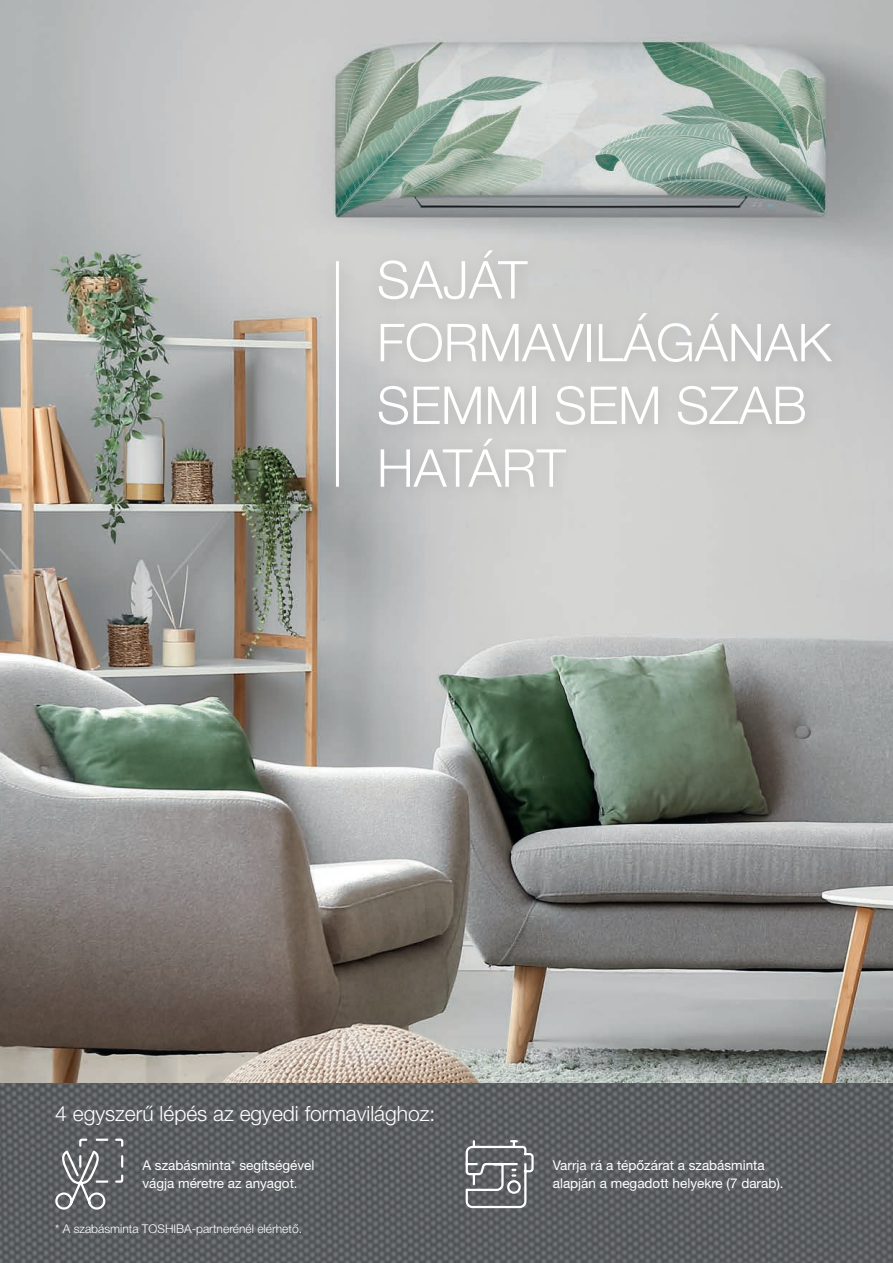
<style>
.page{position:relative;width:893px;height:1263px;background:#fff}
.page>*{position:absolute;margin:0;border:0;box-sizing:border-box;transform-origin:0 0}
.t1{font:300 52.35px/62.7px "Helvetica Neue LT Pro";color:#fff}
.t2{font:300 21px "Helvetica Neue LT Pro";color:#fff}
.t3{font:13.5px/18px "Helvetica Neue LT Pro";color:#fff}
.t4{font:300 12px "Helvetica Neue LT Pro";color:#fff}
</style>
<div class="page">
<img style="left:0;top:0;width:893px;height:1083px">
<svg style="left:0;top:1083px;width:893px;height:180px;background:#5b5f61"></svg>
<div style="left:325px;top:240px;width:522px;height:263px;background:#6c6d70;opacity:.3"></div>
<hr style="left:336px;top:261px;width:3px;height:226px;background:#fff">
<svg style="left:114px;top:1173px;width:10px;height:11px"></svg>
<svg style="left:114px;top:1137px;width:10px;height:11px"></svg>
<svg style="left:121px;top:1156px;width:2px;height:10px"></svg>
<svg style="left:54px;top:1137px;width:53px;height:74px;background:#797c7d"></svg>
<svg style="left:464px;top:1139px;width:71px;height:70px;background:#7b7e7f"></svg>
<h1 class="t1" style="left:377px;top:247px;width:456px">SAJÁT<br>FORMAVILÁGÁNAK<br>SEMMI SEM SZAB<br>HATÁRT</h1>
<h2 class="t2" style="left:55px;top:1100px;width:382px">4 egyszerű lépés az egyedi formavilághoz:</h2>
<p class="t3" style="left:142px;top:1156px;width:174px">A szabásminta* segítségével vágja méretre az anyagot.</p>
<p class="t3" style="left:553px;top:1156px;width:232px">Varrja rá a tépőzárat a szabásminta alapján a megadott helyekre (7 darab).</p>
<p class="t4" style="left:55px;top:1222px;width:248px">* A szabásminta TOSHIBA-partnerénél elérhető.</p>
</div>
